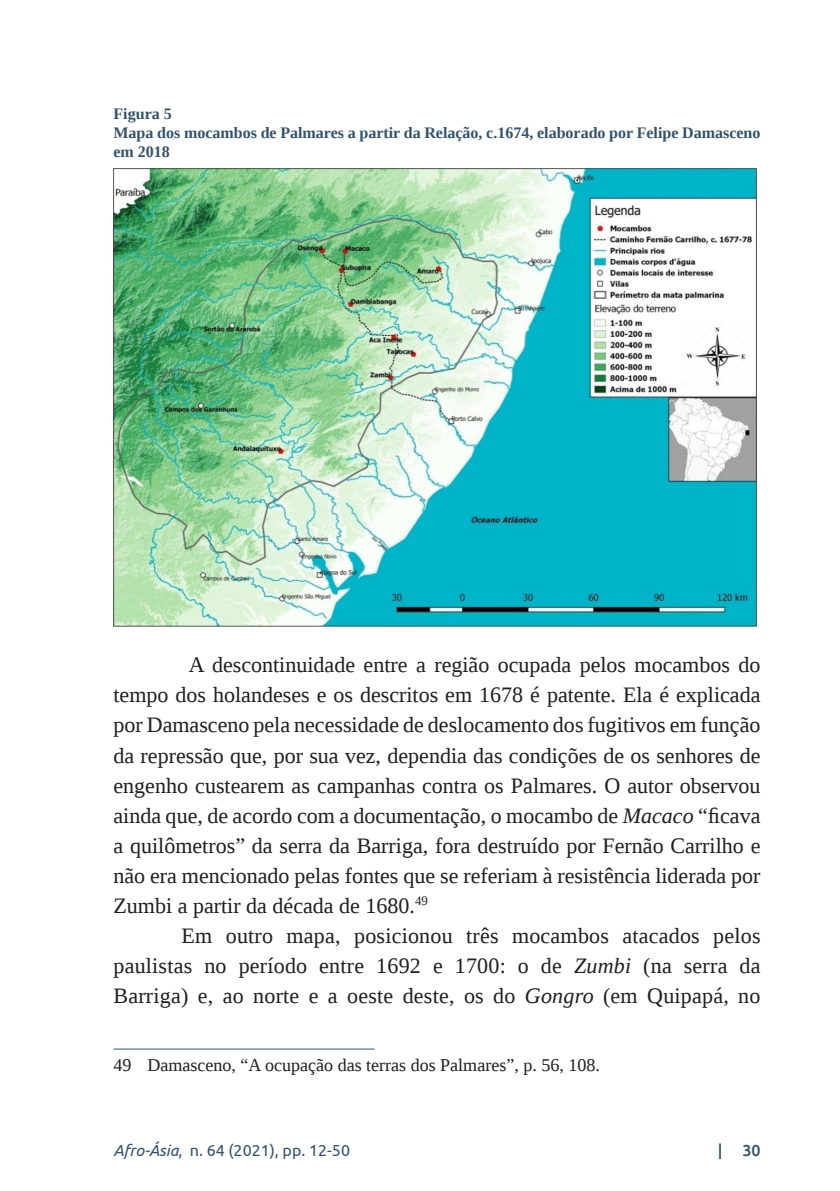
<style>
.page{position:relative;width:840px;height:1191px;background:#fff}
.page>*{position:absolute;margin:0;border:0;box-sizing:border-box;transform-origin:0 0}
.TXT{font:22px/30px "Liberation Serif";letter-spacing:.005em;color:#231f20;text-align:justify}
.Nota_de_rodape{font:18px "Liberation Serif";color:#231f20}
.TAB-FIG_Tit{font:700 16px/19px "Liberation Serif";color:#355269}
.t1{font:16px "Ubuntu";color:#355269}
.t2{font:500 16px "Ubuntu";color:#355269}
.s1{font-style:italic}
</style>
<div class="page">
<img style="left:113px;top:169px;width:642px;height:457px">
<hr style="left:113px;top:1048px;width:261px;height:1px;background:#355269">
<p class="TAB-FIG_Tit" style="left:113px;top:103px;width:60px">Figura 5</p>
<p class="TAB-FIG_Tit" style="left:113px;top:122px;width:648px">Mapa dos mocambos de Palmares a partir da Relação, c.1674, elaborado por Felipe Damasceno em 2018</p>
<p class="TXT" style="left:113px;top:650px;width:648px;text-indent:75px">A descontinuidade entre a região ocupada pelos mocambos do tempo dos holandeses e os descritos em 1678 é patente. Ela é explicada por Damasceno pela necessidade de deslocamento dos fugitivos em função da repressão que, por sua vez, dependia das condições de os senhores de engenho custearem as campanhas contra os Palmares. O autor observou ainda que, de acordo com a documentação, o mocambo de <span class="s1">Macaco</span> “ficava a quilômetros” da serra da Barriga, fora destruído por Fernão Carrilho e não era mencionado pelas fontes que se referiam à resistência liderada por Zumbi a partir da década de 1680.<sup>49</sup></p>
<p class="TXT" style="left:113px;top:920px;width:648px;text-indent:68px">Em outro mapa, posicionou três mocambos atacados pelos paulistas no período entre 1692 e 1700: o de <span class="s1">Zumbi</span> (na serra da Barriga) e, ao norte e a oeste deste, os do <span class="s1">Gongro</span> (em Quipapá, no</p>
<p class="Nota_de_rodape" style="left:113px;top:1053px;width:487px">49 Damasceno, “A ocupação das terras dos Palmares”, p. 56, 108.</p>
<p class="t1" style="left:113px;top:1140px;width:238px"><span class="s1">Afro-Ásia</span>, n. 64 (2021), pp. 12-50</p>
<p class="t2" style="left:717px;top:1139px;width:44px">| 30</p>
</div>
